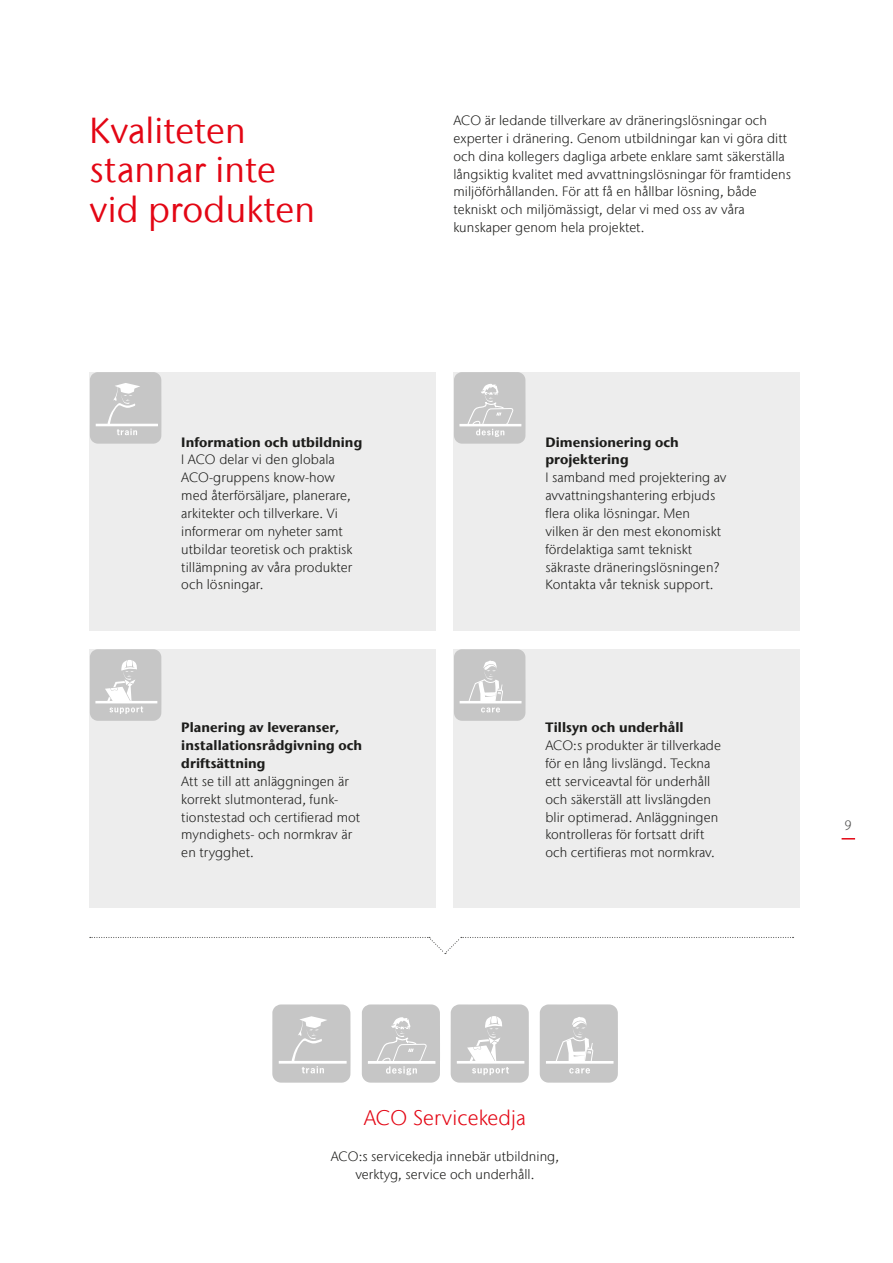
<style>
.page{position:relative;width:893px;height:1263px;background:#fff}
.page>*{position:absolute;margin:0;border:0;box-sizing:border-box;transform-origin:0 0}
.t1{font:36px/39.6px "Stone Sans IIITC Com";letter-spacing:.005em;color:#e30614}
.t2{font:300 21px "Stone Sans IIITC Com";letter-spacing:.005em;color:#e30614}
.t3{font:300 13.5px/17.9px "Stone Sans IIITC Com";letter-spacing:.005em;color:#1d1d1b}
.t4{font:700 13.5px/17.9px "Stone Sans IIITC Com";letter-spacing:.005em;color:#1d1d1b}
.t5{font:300 13.5px "Stone Sans IIITC Com";color:#575756}
</style>
<div class="page">
<svg style="left:90px;top:937px;width:703px;height:17px"></svg>
<div style="left:90px;top:649px;width:346px;height:259px;background:#ededed"></div>
<div style="left:90px;top:372px;width:346px;height:259px;background:#ededed"></div>
<div style="left:454px;top:372px;width:346px;height:259px;background:#ededed"></div>
<div style="left:454px;top:649px;width:346px;height:259px;background:#ededed"></div>
<svg style="left:540px;top:1004px;width:78px;height:79px;background:#cdcdcd"></svg>
<svg style="left:362px;top:1004px;width:78px;height:79px;background:#ccc"></svg>
<svg style="left:451px;top:1004px;width:78px;height:79px;background:#cecece"></svg>
<svg style="left:272px;top:1004px;width:79px;height:79px;background:#ccc"></svg>
<svg style="left:454px;top:649px;width:71px;height:72px;background:#ccc"></svg>
<svg style="left:454px;top:372px;width:71px;height:72px;background:#cbcbcb"></svg>
<svg style="left:90px;top:649px;width:71px;height:72px;background:#cecece"></svg>
<svg style="left:90px;top:372px;width:71px;height:72px;background:#cbcbcb"></svg>
<svg style="left:842px;top:838px;width:13px;height:1px"></svg>
<h1 class="t1" style="left:90px;top:110px;width:227px">Kvaliteten stannar inte vid produkten</h1>
<p class="t3" style="left:453px;top:111px;width:339px">ACO är ledande tillverkare av dräneringslösningar och experter i dränering. Genom utbildningar kan vi göra ditt och dina kollegers dagliga arbete enklare samt säkerställa långsiktig kvalitet med avvattningslösningar för framtidens miljöförhållanden. För att få en hållbar lösning, både tekniskt och miljömässigt, delar vi med oss av våra kunskaper genom hela projektet.</p>
<p class="t4" style="left:181px;top:432px;width:182px">Information och utbildning</p>
<p class="t3" style="left:181px;top:451px;width:173px">I ACO delar vi den globala<br>ACO-gruppens know-how med återförsäljare, planerare, arkitekter och tillverkare. Vi informerar om nyheter samt utbildar teoretisk och praktisk tillämpning av våra produkter och lösningar.</p>
<p class="t4" style="left:181px;top:718px;width:182px">Planering av leveranser, installationsrådgivning och driftsättning</p>
<p class="t3" style="left:181px;top:772px;width:180px">Att se till att anläggningen är korrekt slutmonterad, funk&shy;tionstestad och certifierad mot myndighets- och normkrav är en trygghet.</p>
<p class="t4" style="left:545px;top:432px;width:135px">Dimensionering och projektering</p>
<p class="t3" style="left:545px;top:468px;width:183px">I samband med projektering av avvattningshantering erbjuds flera olika lösningar. Men vilken är den mest ekonomiskt fördelaktiga samt tekniskt säkraste dräneringslösningen?<br>Kontakta vår teknisk support.</p>
<p class="t4" style="left:545px;top:718px;width:140px">Tillsyn och underhåll</p>
<p class="t3" style="left:545px;top:736px;width:177px">ACO:s produkter är tillverkade för en lång livslängd. Teckna ett serviceavtal för underhåll och säkerställ att livslängden blir optimerad. Anläggningen kontrolleras för fortsatt drift och certifieras mot normkrav.</p>
<p class="t5" style="left:845px;top:816px;width:9px">9</p>
<h2 class="t2" style="left:364px;top:1105px;width:164px">ACO Servicekedja</h2>
<p class="t3" style="left:331px;top:1147px;width:230px;text-align:center">ACO:s servicekedja innebär utbildning, verktyg, service och underhåll.</p>
</div>
